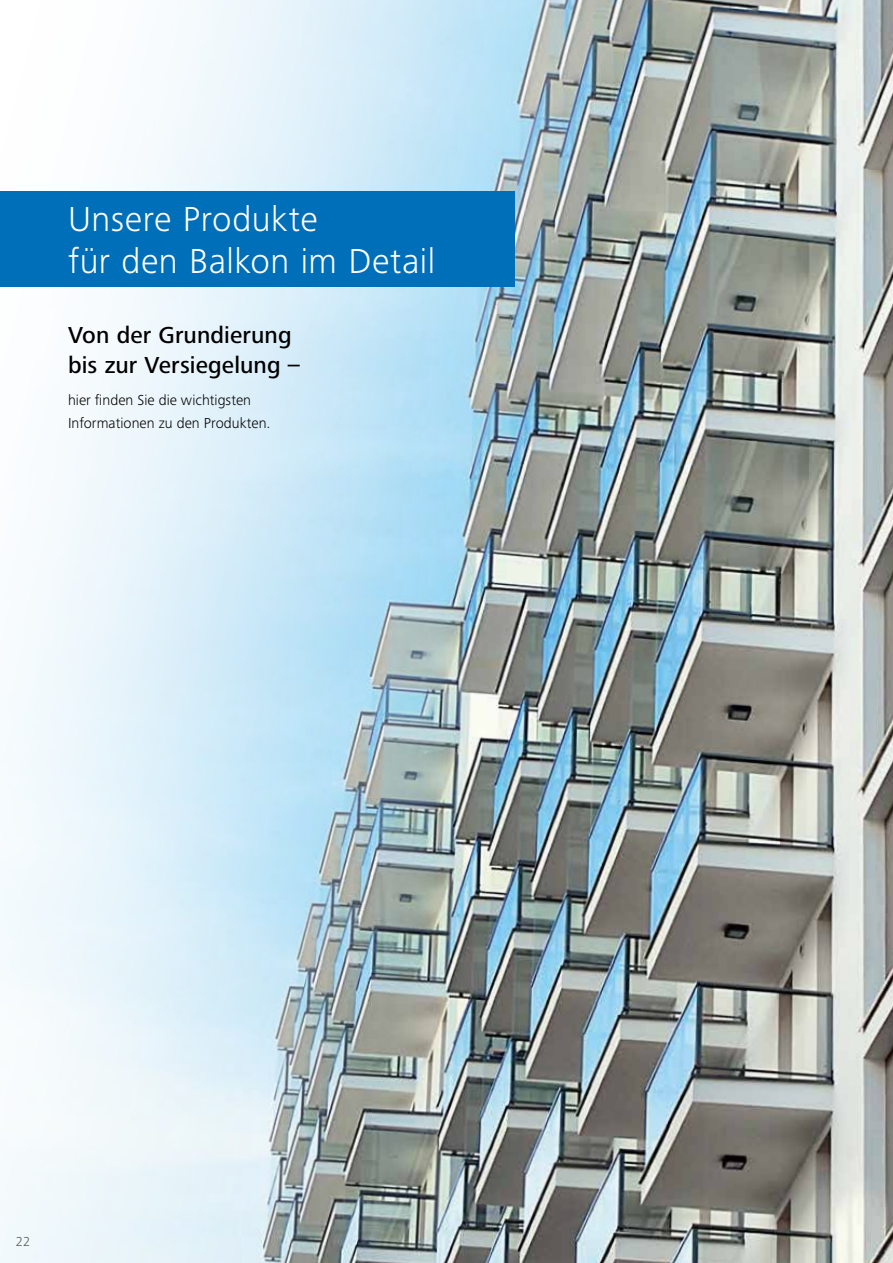
<style>
.page{position:relative;width:893px;height:1263px;background:#fff}
.page>*{position:absolute;margin:0;border:0;box-sizing:border-box;transform-origin:0 0}
.t1{font:300 36px/42px "Frutiger Next LTW1 G";letter-spacing:.015em;color:#fff}
.t2{font:500 24px/30px "Frutiger Next LTW1 G";letter-spacing:.005em;color:#000}
.t3{font:300 15px/23.4px "Frutiger Next LTW1 G";letter-spacing:.005em;color:#000}
.t4{font:300 13.5px "Frutiger Next LTW1 G";color:#565656}
</style>
<div class="page">
<img style="left:0;top:0;width:893px;height:1263px">
<div style="left:0;top:192px;width:514px;height:95px;background:#006fb9"></div>
<h1 class="t1" style="left:68px;top:198px;width:369px">Unsere Produkte<br>für den Balkon im Detail</h1>
<h2 class="t2" style="left:68px;top:320px;width:233px">Von der Grundierung bis zur Versiegelung –</h2>
<p class="t3" style="left:68px;top:388px;width:204px">hier finden Sie die wichtigsten<br>Informationen zu den Produkten.</p>
<p class="t4" style="left:16px;top:1234px;width:16px">22</p>
</div>
